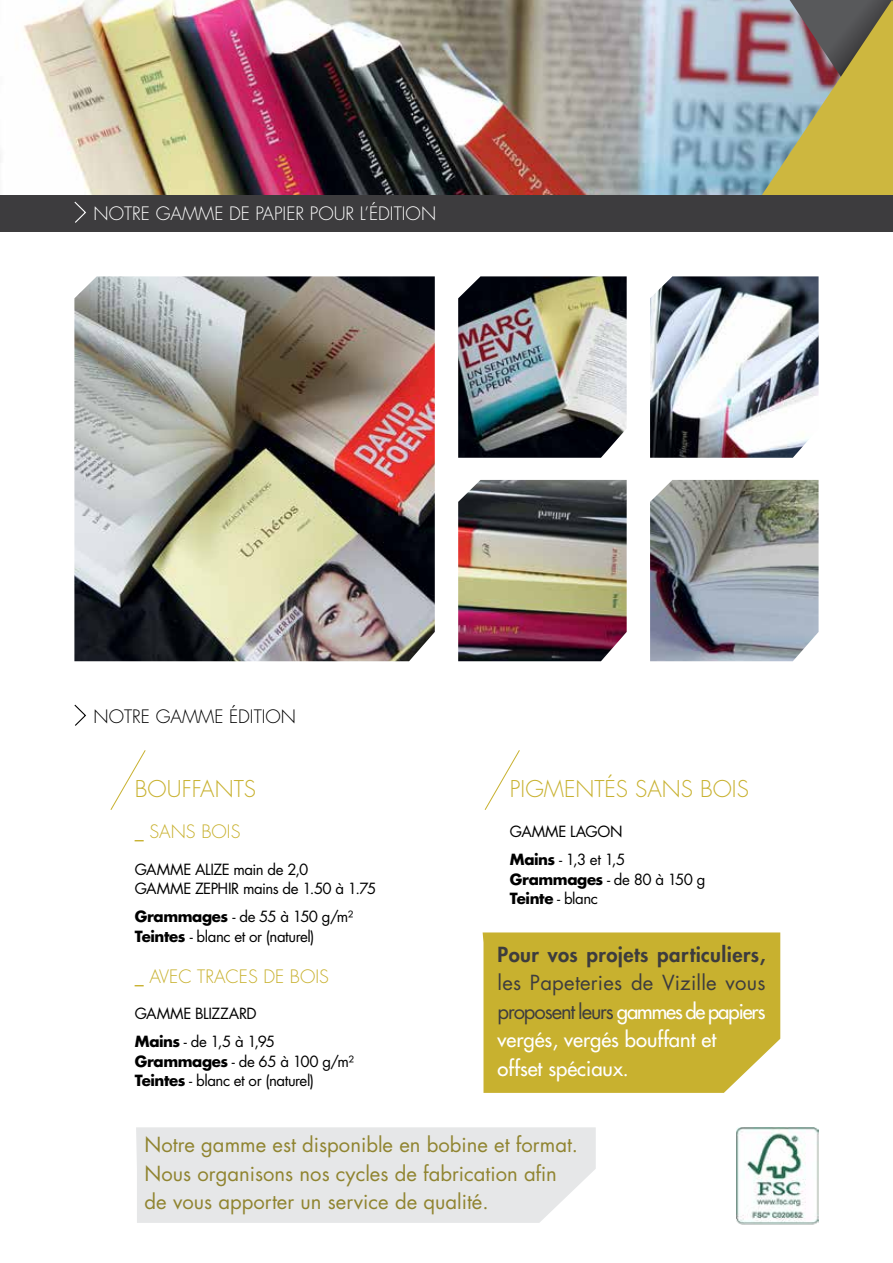
<style>
.page{position:relative;width:893px;height:1263px;background:#fff}
.page>*{position:absolute;margin:0;border:0;box-sizing:border-box;transform-origin:0 0}
.t1{font:300 22.5px "Futura";color:#c8b12f}
.t2{font:20.25px/28.5px "Futura";color:#908430}
.t3{font:20.25px/28.5px "Futura";color:#fff}
.t4{font:800 20.25px "Futura";letter-spacing:.025em;color:#3d3c3e}
.t5{font:300 18px "Futura";color:#fff}
.t6{font:300 18px "Futura";color:#c8b12f}
.t7{font:300 18px "Futura";color:#000}
.t8{font:15px/19.5px "Futura";letter-spacing:-.025em;color:#000}
.s1{font-weight:700}
.s2{color:#3d3c3e}
</style>
<div class="page">
<img style="left:1px;top:0;width:760px;height:196px">
<svg style="left:761px;top:0;width:132px;height:196px;background:#a69e6b"></svg>
<img style="left:736px;top:1127px;width:82px;height:98px">
<div style="left:0;top:196px;width:893px;height:36px;background:#3d3c3e"></div>
<svg style="left:484px;top:750px;width:36px;height:60px"></svg>
<svg style="left:110px;top:750px;width:36px;height:60px"></svg>
<img style="left:74px;top:276px;width:361px;height:385px">
<img style="left:458px;top:276px;width:169px;height:182px">
<img style="left:458px;top:480px;width:169px;height:181px">
<img style="left:650px;top:276px;width:169px;height:182px">
<img style="left:650px;top:480px;width:169px;height:181px">
<svg style="left:74px;top:201px;width:12px;height:22px"></svg>
<svg style="left:74px;top:704px;width:12px;height:22px"></svg>
<svg style="left:483px;top:932px;width:297px;height:161px;background:#cab438"></svg>
<div style="left:136px;top:1127px;width:460px;height:96px;background:#e6e7e8"></div>
<p class="t5" style="left:94px;top:202px;width:40px">NOTRE</p>
<p class="t5" style="left:156px;top:202px;width:176px">GAMME DE PAPIER POUR</p>
<p class="t5" style="left:360px;top:202px;width:61px">L’ÉDITION</p>
<p class="t7" style="left:94px;top:705px;width:40px">NOTRE</p>
<p class="t7" style="left:156px;top:705px;width:126px">GAMME ÉDITION</p>
<h1 class="t1" style="left:135px;top:774px;width:16px">BOU</h1>
<h1 class="t1" style="left:182px;top:774px;width:34px">FFANTS</h1>
<p class="t6" style="left:135px;top:820px;width:38px">_ SANS</p>
<p class="t6" style="left:201px;top:820px;width:38px">BOIS</p>
<p class="t8" style="left:135px;top:859px;width:243px">Gamme ALIZE main de 2,0<br>Gamme ZEPH IR mains de 1.50 à 1.75</p>
<p class="t8" style="left:135px;top:907px;width:220px"><span class="s1">Grammages</span> - de 55 à 150 g/m²<br><span class="s1">Teintes</span> - blanc et or (naturel)</p>
<p class="t6" style="left:135px;top:965px;width:74px">_ AVEC TRACES</p>
<p class="t6" style="left:263px;top:965px;width:64px">DE BOIS</p>
<p class="t8" style="left:135px;top:999px;width:142px;line-height:28px">Gamme BLIZZARD<br><span class="s1">Mains</span> - de 1,5 à 1,95</p>
<p class="t8" style="left:135px;top:1051px;width:221px"><span class="s1">Grammages</span> - de 65 à 100 g/m²<br><span class="s1">Teintes</span> - blanc et or (naturel)</p>
<h1 class="t1" style="left:510px;top:774px;width:68px">PIGMENTÉS</h1>
<h1 class="t1" style="left:635px;top:774px;width:15px">SANS</h1>
<h1 class="t1" style="left:700px;top:774px;width:47px">BOIS</h1>
<p class="t8" style="left:510px;top:822px;width:12px">GAMME</p>
<p class="t8" style="left:510px;top:817px;width:117px;line-height:28px;text-indent:60px">LAGON<br><span class="s1">Mains</span> - 1,3 et 1,5</p>
<p class="t8" style="left:510px;top:869px;width:197px"><span class="s1">Grammages</span> - de 80 à 150 g<br><span class="s1">Teinte</span> - blanc</p>
<h2 class="t4" style="left:497px;top:941px;width:270px">Pour vos projets particuliers,</h2>
<h2 class="t3" style="left:497px;top:968px;width:269px"><span class="s2">les Papeteries de Vizille vous proposent leurs</span> gammes de papiers vergés, vergés bouffant et offset spéciaux.</h2>
<h2 class="t2" style="left:145px;top:1130px;width:435px">Notre gamme est disponible en bobine et format.<br>Nous organisons nos cycles de fabrication afin de vous apporter un service de qualité.</h2>
</div>
